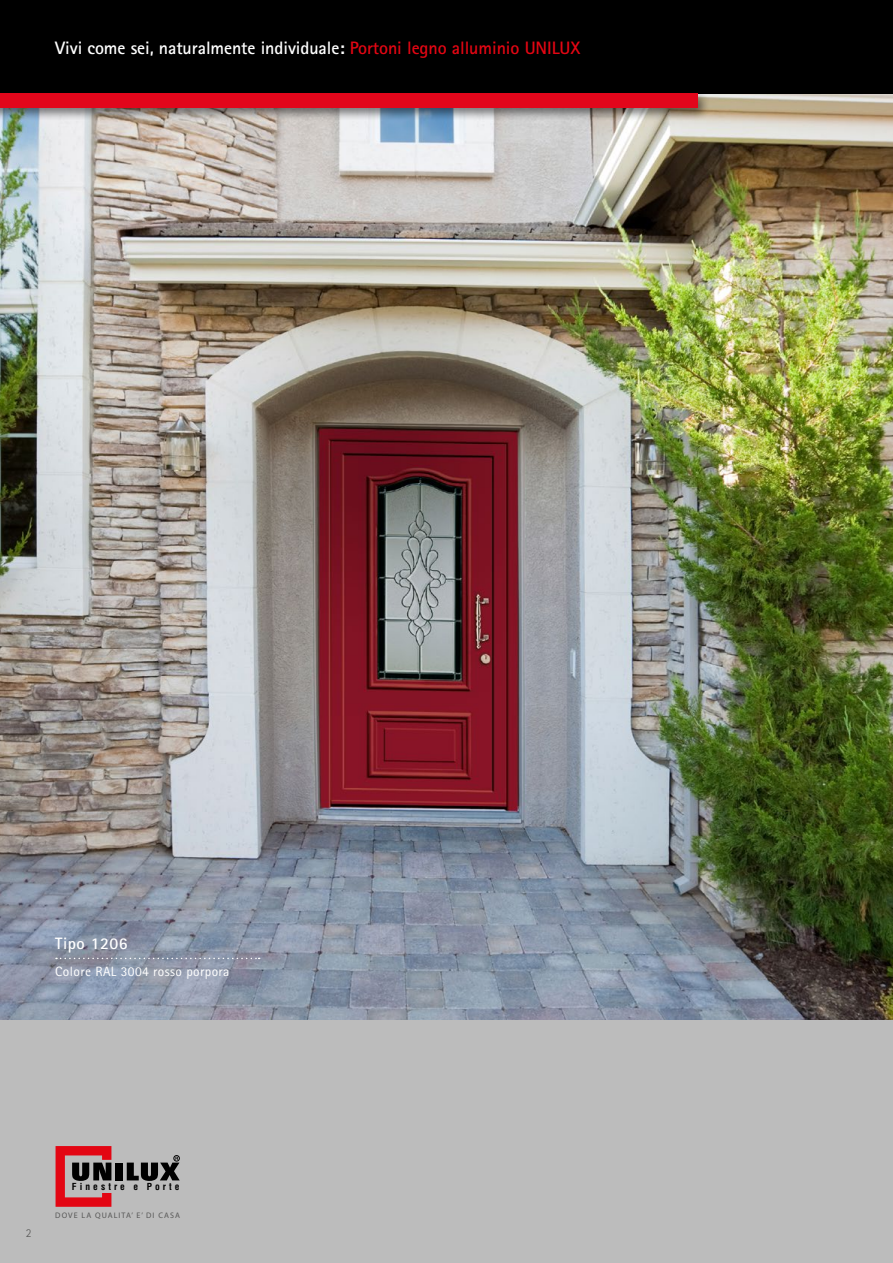
<style>
.page{position:relative;width:893px;height:1263px;background:#fff}
.page>*{position:absolute;margin:0;border:0;box-sizing:border-box;transform-origin:0 0}
.t1{font:700 18px "AT Rotis Sans Serif";letter-spacing:-.005em;color:#fff}
.t2{font:700 16.5px "AT Rotis Sans Serif";letter-spacing:.03em;color:#fff}
.t3{font:13.5px "AT Rotis Sans Serif";letter-spacing:.03em;color:#fff}
.t4{font:300 12px "AT Rotis Sans Serif";color:#575756}
.t5{font:700 condensed 9.45px "Helvetica";letter-spacing:.325em;color:#000}
.t6{font:700 8.1px "Rotis Sans Serif";letter-spacing:.13em;color:#575756}
.s1{color:#e30613}
</style>
<div class="page">
<img style="left:0;top:94px;width:893px;height:926px">
<div style="left:0;top:1020px;width:893px;height:243px;background:#bcbcbc"></div>
<svg style="left:56px;top:958px;width:204px;height:1px"></svg>
<div style="left:0;top:0;width:893px;height:94px;background:#000"></div>
<div style="left:0;top:90px;width:710px;height:31px;background:#000;opacity:.5"></div>
<div style="left:0;top:94px;width:697px;height:14px;background:#e2061b"></div>
<svg style="left:56px;top:1146px;width:55px;height:61px"></svg>
<div style="left:116px;top:1162px;width:7px;height:18px;background:#000"></div>
<svg style="left:127px;top:1155px;width:53px;height:26px"></svg>
<p class="t1" style="left:55px;top:36px;width:527px">Vivi come sei, naturalmente individuale: <span class="s1">Portoni legno alluminio UNILUX</span></p>
<p class="t2" style="left:55px;top:933px;width:74px">Tipo 1206</p>
<p class="t3" style="left:55px;top:963px;width:176px">Colore RAL 3004 rosso porpora</p>
<p class="t4" style="left:26px;top:1226px;width:7px">2</p>
<p class="t5" style="left:72px;top:1181px;width:109px">Finestre e Porte</p>
<p class="t6" style="left:55px;top:1210px;width:126px">DOVE LA QUALITA’ E’ DI CASA</p>
</div>
